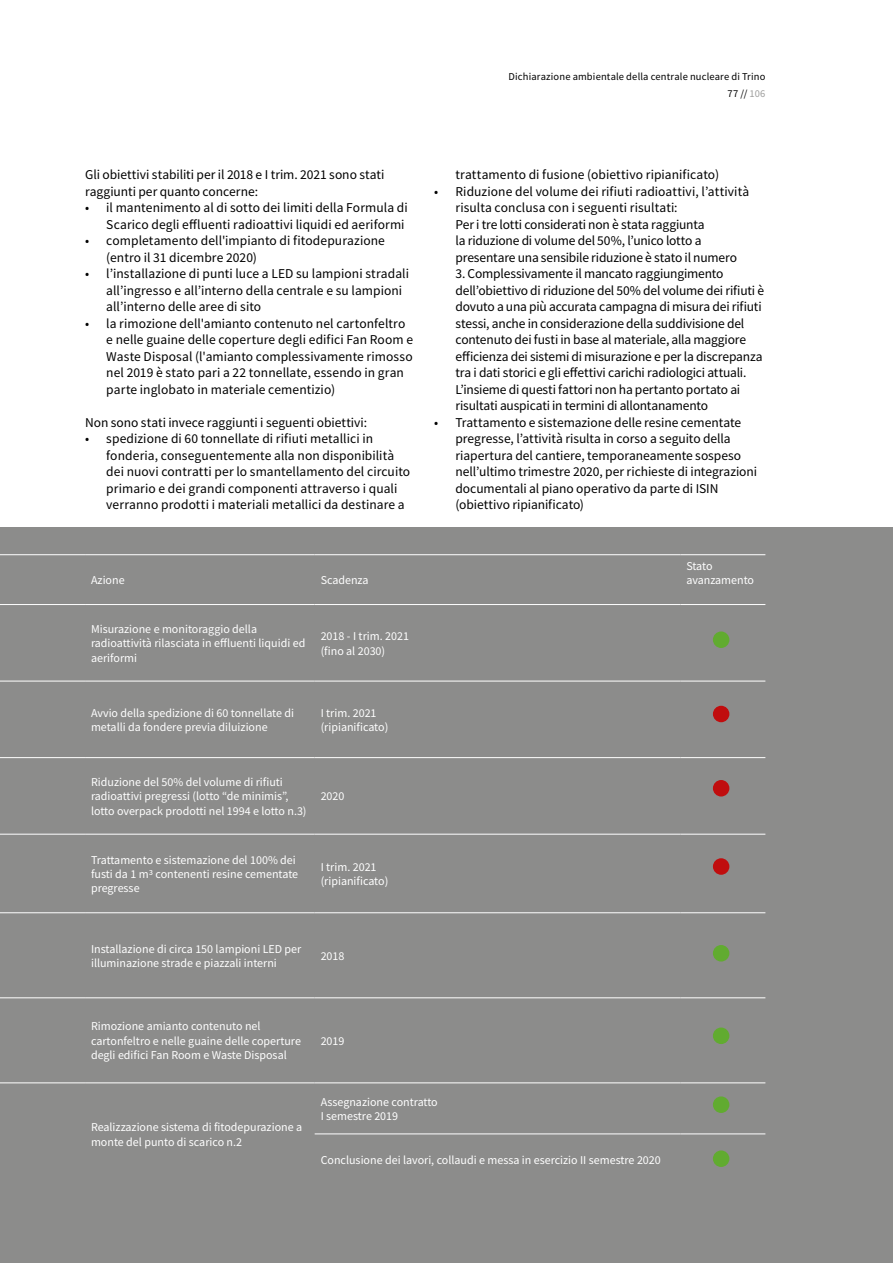
<style>
.page{position:relative;width:893px;height:1263px;background:#fff}
.page>*{position:absolute;margin:0;border:0;box-sizing:border-box;transform-origin:0 0}
.t1{font:13.5px/16.5px "Source Sans Pro";color:#000}
.t2{font:12px/14.4px "Source Sans Pro";color:#fff}
.t3{font:10.5px/16.5px "Source Sans Pro";letter-spacing:.015em;color:#000;text-align:right}
.s1{color:#9d9d9c}
</style>
<div class="page">
<div style="left:0;top:527px;width:893px;height:736px;background:#8c8c8b"></div>
<hr style="left:0;top:554px;width:85px;height:1px;background:#fff">
<hr style="left:85px;top:554px;width:230px;height:1px;background:#fff">
<hr style="left:315px;top:554px;width:365px;height:1px;background:#fff">
<hr style="left:680px;top:554px;width:85px;height:1px;background:#fff">
<hr style="left:0;top:604px;width:85px;height:1px;background:#fff">
<hr style="left:85px;top:604px;width:230px;height:1px;background:#fff">
<hr style="left:315px;top:604px;width:365px;height:1px;background:#fff">
<hr style="left:680px;top:604px;width:85px;height:1px;background:#fff">
<hr style="left:0;top:681px;width:85px;height:1px;background:#fff">
<hr style="left:85px;top:681px;width:230px;height:1px;background:#fff">
<hr style="left:315px;top:681px;width:365px;height:1px;background:#fff">
<hr style="left:680px;top:681px;width:85px;height:1px;background:#fff">
<hr style="left:0;top:757px;width:85px;height:1px;background:#fff">
<hr style="left:85px;top:757px;width:230px;height:1px;background:#fff">
<hr style="left:315px;top:757px;width:365px;height:1px;background:#fff">
<hr style="left:680px;top:757px;width:85px;height:1px;background:#fff">
<hr style="left:0;top:834px;width:85px;height:1px;background:#fff">
<hr style="left:85px;top:834px;width:230px;height:1px;background:#fff">
<hr style="left:315px;top:834px;width:365px;height:1px;background:#fff">
<hr style="left:680px;top:834px;width:85px;height:1px;background:#fff">
<hr style="left:0;top:912px;width:85px;height:1px;background:#fff">
<hr style="left:85px;top:912px;width:230px;height:1px;background:#fff">
<hr style="left:315px;top:912px;width:365px;height:1px;background:#fff">
<hr style="left:680px;top:912px;width:85px;height:1px;background:#fff">
<hr style="left:0;top:997px;width:85px;height:1px;background:#fff">
<hr style="left:85px;top:997px;width:230px;height:1px;background:#fff">
<hr style="left:315px;top:997px;width:365px;height:1px;background:#fff">
<hr style="left:680px;top:997px;width:85px;height:1px;background:#fff">
<hr style="left:0;top:1082px;width:85px;height:1px;background:#fff">
<hr style="left:85px;top:1082px;width:230px;height:1px;background:#fff">
<hr style="left:315px;top:1082px;width:365px;height:1px;background:#fff">
<hr style="left:680px;top:1082px;width:85px;height:1px;background:#fff">
<hr style="left:315px;top:1133px;width:365px;height:1px;background:#fff">
<hr style="left:680px;top:1133px;width:85px;height:1px;background:#fff">
<div style="left:713px;top:631px;width:16px;height:17px;background:#61ab30;border-radius:50%"></div>
<div style="left:713px;top:945px;width:16px;height:16px;background:#61ab30;border-radius:50%"></div>
<div style="left:713px;top:1096px;width:16px;height:17px;background:#61ab30;border-radius:50%"></div>
<div style="left:713px;top:1027px;width:16px;height:17px;background:#61ab30;border-radius:50%"></div>
<div style="left:713px;top:706px;width:16px;height:16px;background:#c00d0e;border-radius:50%"></div>
<div style="left:713px;top:780px;width:16px;height:16px;background:#c00d0e;border-radius:50%"></div>
<div style="left:713px;top:858px;width:16px;height:17px;background:#c00d0e;border-radius:50%"></div>
<div style="left:713px;top:1150px;width:16px;height:17px;background:#61ab30;border-radius:50%"></div>
<p class="t3" style="left:508px;top:68px;width:258px">Dichiarazione ambientale della centrale nucleare di Trino<br>77 // <span class="s1">106</span></p>
<p class="t1" style="left:85px;top:166px;width:301px">Gli obiettivi stabiliti per il 2018 e I trim. 2021 sono stati raggiunti per quanto concerne:</p>
<p class="t1" style="left:85px;top:199px;width:324px;text-align:right">• il mantenimento al di sotto dei limiti della Formula di<br>Scarico degli effluenti radioattivi liquidi ed aeriformi</p>
<p class="t1" style="left:106px;top:232px;width:280px;text-indent:-21px">• completamento dell'impianto di fitodepurazione (entro il 31 dicembre 2020)</p>
<p class="t1" style="left:106px;top:265px;width:304px;text-indent:-21px">• l’installazione di punti luce a LED su lampioni stradali all’ingresso e all’interno della centrale e su lampioni all’interno delle aree di sito</p>
<p class="t1" style="left:106px;top:315px;width:308px;text-indent:-21px">• la rimozione dell'amianto contenuto nel cartonfeltro e nelle guaine delle coperture degli edifici Fan Room e Waste Disposal (l'amianto complessivamente rimosso nel 2019 è stato pari a 22 tonnellate, essendo in gran parte inglobato in materiale cementizio)</p>
<p class="t1" style="left:85px;top:414px;width:284px">Non sono stati invece raggiunti i seguenti obiettivi:</p>
<p class="t1" style="left:106px;top:430px;width:305px;text-indent:-21px">• spedizione di 60 tonnellate di rifiuti metallici in fonderia, conseguentemente alla non disponibilità dei nuovi contratti per lo smantellamento del circuito primario e dei grandi componenti attraverso i quali verranno prodotti i materiali metallici da destinare a</p>
<p class="t2" style="left:91px;top:573px;width:35px">Azione</p>
<p class="t2" style="left:321px;top:573px;width:49px">Scadenza</p>
<p class="t2" style="left:91px;top:622px;width:216px">Misurazione e monitoraggio della radioattività rilasciata in effluenti liquidi ed aeriformi</p>
<p class="t2" style="left:321px;top:629px;width:90px">2018 - I trim. 2021 (fino al 2030)</p>
<p class="t2" style="left:91px;top:705px;width:205px">Avvio della spedizione di 60 tonnellate di metalli da fondere previa diluizione</p>
<p class="t2" style="left:321px;top:705px;width:69px">I trim. 2021 (ripianificato)</p>
<p class="t2" style="left:91px;top:775px;width:217px">Riduzione del 50% del volume di rifiuti radioattivi pregressi (lotto “de minimis”, lotto overpack prodotti nel 1994 e lotto n.3)</p>
<p class="t2" style="left:321px;top:789px;width:25px">2020</p>
<p class="t2" style="left:91px;top:852px;width:209px">Trattamento e sistemazione del 100% dei fusti da 1 m3 contenenti resine cementate pregresse</p>
<p class="t2" style="left:321px;top:859px;width:69px">I trim. 2021 (ripianificato)</p>
<p class="t2" style="left:91px;top:941px;width:212px">Installazione di circa 150 lampioni LED per illuminazione strade e piazzali interni</p>
<p class="t2" style="left:321px;top:948px;width:25px">2018</p>
<p class="t2" style="left:91px;top:1019px;width:211px">Rimozione amianto contenuto nel cartonfeltro e nelle guaine delle coperture degli edifici Fan Room e Waste Disposal</p>
<p class="t2" style="left:321px;top:1033px;width:25px">2019</p>
<p class="t1" style="left:455px;top:166px;width:265px">trattamento di fusione (obiettivo ripianificato)</p>
<p class="t1" style="left:455px;top:183px;width:295px;text-indent:-21px">• Riduzione del volume dei rifiuti radioattivi, l’attività risulta conclusa con i seguenti risultati:<br>Per i tre lotti considerati non è stata raggiunta<br>la riduzione di volume del 50%, l’unico lotto a presentare una sensibile riduzione è stato il numero</p>
<p class="t1" style="left:455px;top:265px;width:310px">3. Complessivamente il mancato raggiungimento dell’obiettivo di riduzione del 50% del volume dei rifiuti è dovuto a una più accurata campagna di misura dei rifiuti stessi, anche in considerazione della suddivisione del contenuto dei fusti in base al materiale, alla maggiore efficienza dei sistemi di misurazione e per la discrepanza tra i dati storici e gli effettivi carichi radiologici attuali.<br>L’insieme di questi fattori non ha pertanto portato ai risultati auspicati in termini di allontanamento</p>
<p class="t1" style="left:455px;top:414px;width:303px;text-indent:-21px">• Trattamento e sistemazione delle resine cementate pregresse, l’attività risulta in corso a seguito della riapertura del cantiere, temporaneamente sospeso nell’ultimo trimestre 2020, per richieste di integrazioni documentali al piano operativo da parte di ISIN (obiettivo ripianificato)</p>
<p class="t2" style="left:686px;top:558px;width:69px">Stato avanzamento</p>
<p class="t2" style="left:91px;top:1120px;width:213px">Realizzazione sistema di fitodepurazione a monte del punto di scarico n.2</p>
<p class="t2" style="left:321px;top:1094px;width:119px">Assegnazione contratto<br>I semestre 2019</p>
<p class="t2" style="left:321px;top:1153px;width:342px">Conclusione dei lavori, collaudi e messa in esercizio II semestre 2020</p>
</div>
